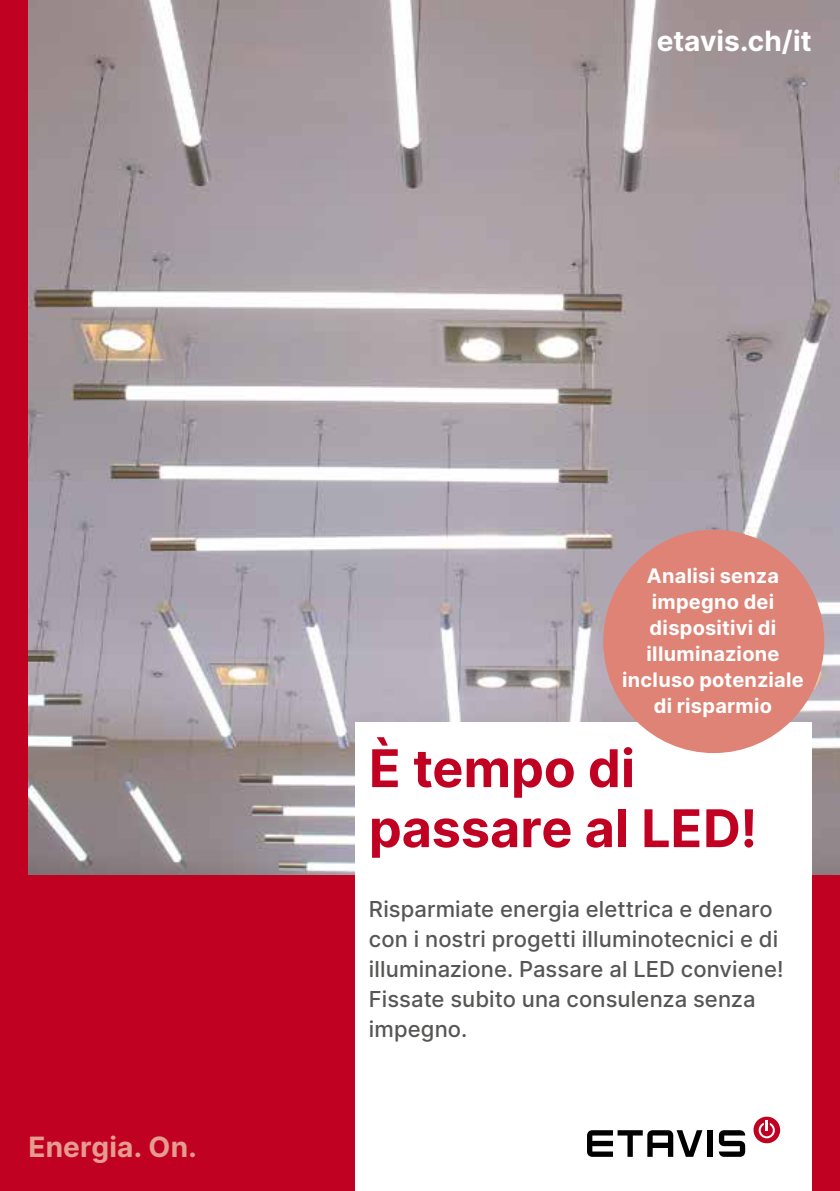
<style>
.page{position:relative;width:840px;height:1191px;background:#fff}
.page>*{position:absolute;margin:0;border:0;box-sizing:border-box;transform-origin:0 0}
.t1{font:700 52px/60px "Inter";color:#c10122}
.t2{font:700 28px "Inter";color:#fff}
.t3{font:700 28px "Inter";letter-spacing:.005em;color:#e59d8f}
.t4{font:500 22px/30px "Inter";letter-spacing:.005em;color:#565655}
.t5{font:700 20px/26px "Inter";letter-spacing:.01em;color:#fff;text-align:center}
</style>
<div class="page">
<div style="left:0;top:0;width:839px;height:1191px;background:#c10122"></div>
<img style="left:28px;top:0;width:811px;height:874px">
<div style="left:354px;top:722px;width:457px;height:469px;background:#fff"></div>
<div style="left:603px;top:530px;width:220px;height:223px;background:#de8376;border-radius:50%"></div>
<svg style="left:753px;top:1116px;width:26px;height:28px"></svg>
<svg style="left:587px;top:1130px;width:115px;height:26px"></svg>
<div style="left:707px;top:1130px;width:5px;height:26px;background:#000"></div>
<svg style="left:718px;top:1130px;width:26px;height:26px"></svg>
<p class="t2" style="left:656px;top:20px;width:156px">etavis.ch/it</p>
<p class="t3" style="left:28px;top:1125px;width:170px">Energia. On.</p>
<p class="t5" style="left:621px;top:562px;width:183px">Analisi senza impegno dei dispositivi di illuminazione incluso potenziale di risparmio</p>
<h1 class="t1" style="left:369px;top:736px;width:389px">È tempo di passare al LED!</h1>
<p class="t4" style="left:369px;top:893px;width:416px">Risparmiate energia elettrica e denaro con i nostri progetti illuminotecnici e di illuminazione. Passare al LED conviene!<br>Fissate subito una consulenza senza impegno.</p>
</div>
